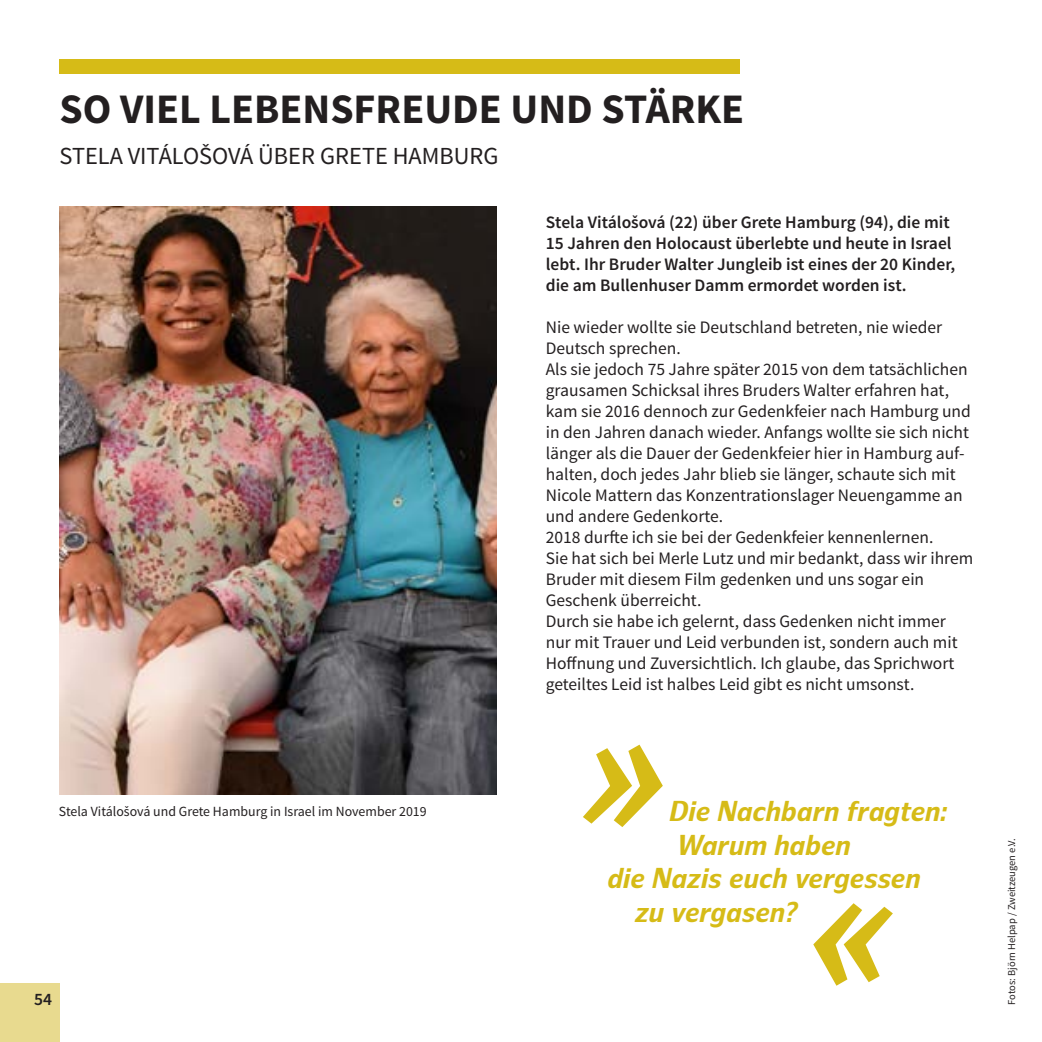
<style>
.page{position:relative;width:1042px;height:1042px;background:#fff}
.page>*{position:absolute;margin:0;border:0;box-sizing:border-box;transform-origin:0 0}
.t1{font:italic 700 175px "Hamburg Sans";color:#d6bb17}
.t2{font:700 42px "Source Sans Pro";color:#231f20}
.t3{font:italic 700 28px "Hamburg Sans";color:#d6bb17}
.t4{font:24.5px "Source Sans Pro";color:#231f20}
.t5{font:17.5px/21px "Source Sans Pro";color:#231f20}
.t6{font:600 17.5px/21px "Source Sans Pro";color:#231f20}
.t7{font:14px "Source Sans Pro";color:#231f20}
.t8{font:10.5px "Source Sans Pro";color:#231f20}
</style>
<div class="page">
<img style="left:59px;top:207px;width:437px;height:588px">
<div style="left:0;top:984px;width:60px;height:58px;background:#e8da8f"></div>
<div style="left:60px;top:60px;width:680px;height:14px;background:#d6bb17"></div>
<h2 class="t2" style="left:60px;top:82px;width:686px">SO VIEL LEBENSFREUDE UND STÄRKE</h2>
<h3 class="t4" style="left:60px;top:140px;width:440px">STELA VITÁLOŠOVÁ ÜBER GRETE HAMBURG</h3>
<p class="t7" style="left:59px;top:802px;width:370px">Stela Vitálošová und Grete Hamburg in Israel im November 2019</p>
<p class="t6" style="left:34px;top:989px;width:19px">54</p>
<p class="t6" style="left:546px;top:212px;width:411px">Stela Vitálošová (22) über Grete Hamburg (94), die mit 15 Jahren den Holocaust überlebte und heute in Israel lebt. Ihr Bruder Walter Jungleib ist eines der 20 Kinder, die am Bullenhuser Damm ermordet worden ist.</p>
<p class="t5" style="left:546px;top:317px;width:429px">Nie wieder wollte sie Deutschland betreten, nie wieder Deutsch sprechen.<br>Als sie jedoch 75 Jahre später 2015 von dem tatsächlichen grausamen Schicksal ihres Bruders Walter erfahren hat, kam sie 2016 dennoch zur Gedenkfeier nach Hamburg und in den Jahren danach wieder. Anfangs wollte sie sich nicht länger als die Dauer der Gedenkfeier hier in Hamburg auf&shy;halten, doch jedes Jahr blieb sie länger, schaute sich mit Nicole Mattern das Konzentrationslager Neuengamme an und andere Gedenkorte.<br>2018 durfte ich sie bei der Gedenkfeier kennenlernen.<br>Sie hat sich bei Merle Lutz und mir bedankt, dass wir ihrem Bruder mit diesem Film gedenken und uns sogar ein Geschenk überreicht.<br>Durch sie habe ich gelernt, dass Gedenken nicht immer nur mit Trauer und Leid verbunden ist, sondern auch mit Hoffnung und Zuversichtlich. Ich glaube, das Sprichwort geteiltes Leid ist halbes Leid gibt es nicht umsonst.</p>
<h1 class="t1" style="left:581px;top:671px;width:90px">»</h1>
<h3 class="t3" style="left:669px;top:795px;width:279px">Die Nachbarn fragten:</h3>
<h3 class="t3" style="left:677px;top:828px;width:175px">Warum haben</h3>
<h3 class="t3" style="left:607px;top:862px;width:315px">die Nazis euch vergessen</h3>
<h3 class="t3" style="left:635px;top:895px;width:164px">zu vergasen?</h3>
<h1 class="t1" style="left:804px;top:830px;width:90px">«</h1>
<p class="t8" style="left:1005px;top:1005px;width:168px;rotate:-90deg">Fotos: Björn Helpap / Zweitzeugen e.V.</p>
</div>
